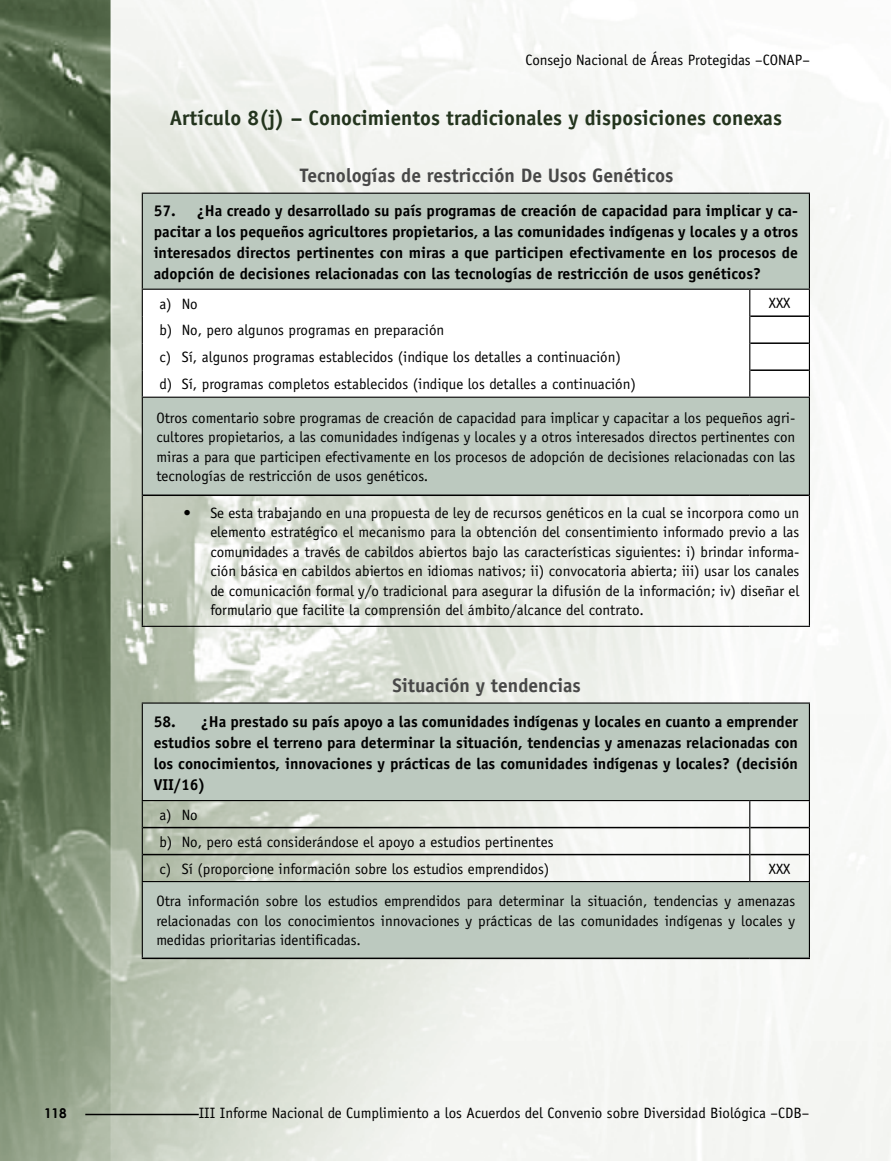
<style>
.page{position:relative;width:891px;height:1161px;background:#fff}
.page>*{position:absolute;margin:0;border:0;box-sizing:border-box;transform-origin:0 0}
.t1{font:700 21px "Officina Sans";color:#23341d}
.t2{font:700 19.5px "Officina Sans";color:#484848}
.t3{font:700 15.75px/21px "Officina Sans";color:#000;text-align:justify}
.t4{font:15px/19.5px "Officina Sans";color:#000}
.t5{font:700 13.5px "Century Gothic";color:#000}
</style>
<div class="page">
<img style="left:0;top:0;width:891px;height:1161px">
<hr style="left:85px;top:1114px;width:114px;height:1px;background:#000">
<div style="left:143px;top:194px;width:666px;height:301px;background:#bcc9bf"></div>
<svg style="left:143px;top:290px;width:666px;height:107px"></svg>
<hr style="left:142px;top:193px;width:608px;height:1px;background:#000">
<hr style="left:750px;top:193px;width:60px;height:1px;background:#000">
<hr style="left:142px;top:289px;width:608px;height:1px;background:#000">
<hr style="left:750px;top:289px;width:60px;height:1px;background:#000">
<hr style="left:750px;top:315px;width:59px;height:2px;background:#000">
<hr style="left:750px;top:342px;width:59px;height:2px;background:#000">
<hr style="left:750px;top:369px;width:59px;height:2px;background:#000">
<hr style="left:142px;top:397px;width:608px;height:1px;background:#000">
<hr style="left:750px;top:397px;width:60px;height:1px;background:#000">
<hr style="left:143px;top:495px;width:607px;height:1px;background:#000">
<hr style="left:750px;top:495px;width:59px;height:1px;background:#000">
<hr style="left:142px;top:626px;width:608px;height:1px;background:#000">
<hr style="left:750px;top:626px;width:60px;height:1px;background:#000">
<hr style="left:142px;top:194px;width:1px;height:95px;background:#000">
<svg style="left:142px;top:290px;width:1px;height:107px"></svg>
<hr style="left:142px;top:398px;width:1px;height:97px;background:#000">
<hr style="left:142px;top:495px;width:1px;height:131px;background:#000">
<hr style="left:809px;top:194px;width:1px;height:95px;background:#000">
<svg style="left:749px;top:290px;width:1px;height:107px"></svg>
<svg style="left:809px;top:290px;width:1px;height:107px"></svg>
<hr style="left:809px;top:398px;width:1px;height:97px;background:#000">
<hr style="left:809px;top:495px;width:1px;height:131px;background:#000">
<svg style="left:143px;top:704px;width:666px;height:254px;background:#c5cfc6"></svg>
<hr style="left:142px;top:703px;width:608px;height:1px;background:#000">
<hr style="left:750px;top:703px;width:60px;height:1px;background:#000">
<hr style="left:142px;top:800px;width:608px;height:1px;background:#000">
<hr style="left:750px;top:800px;width:60px;height:1px;background:#000">
<hr style="left:143px;top:827px;width:606px;height:1px;background:#000">
<hr style="left:750px;top:827px;width:59px;height:1px;background:#000">
<hr style="left:143px;top:854px;width:606px;height:1px;background:#000">
<hr style="left:750px;top:854px;width:59px;height:1px;background:#000">
<hr style="left:142px;top:881px;width:608px;height:1px;background:#000">
<hr style="left:750px;top:881px;width:60px;height:1px;background:#000">
<hr style="left:142px;top:958px;width:608px;height:1px;background:#000">
<hr style="left:750px;top:958px;width:60px;height:1px;background:#000">
<hr style="left:142px;top:704px;width:1px;height:96px;background:#000">
<svg style="left:142px;top:801px;width:1px;height:80px"></svg>
<hr style="left:142px;top:882px;width:1px;height:76px;background:#000">
<hr style="left:809px;top:704px;width:1px;height:96px;background:#000">
<svg style="left:749px;top:801px;width:1px;height:80px"></svg>
<svg style="left:809px;top:801px;width:1px;height:80px"></svg>
<hr style="left:809px;top:882px;width:1px;height:76px;background:#000">
<p class="t4" style="left:525px;top:50px;width:286px">Consejo Nacional de Áreas Protegidas –CONAP–</p>
<h1 class="t1" style="left:170px;top:104px;width:614px">Artículo 8(j) – Conocimientos tradicionales y disposiciones conexas</h1>
<h2 class="t2" style="left:300px;top:163px;width:375px">Tecnologías de restricción De Usos Genéticos</h2>
<p class="t3" style="left:154px;top:200px;width:646px">57. ¿Ha creado y desarrollado su país programas de creación de capacidad para implicar y ca&shy;pacitar a los pequeños agricultores propietarios, a las comunidades indígenas y locales y a otros interesados directos pertinentes con miras a que participen efectivamente en los procesos de adopción de decisiones relacionadas con las tecnologías de restricción de usos genéticos?</p>
<p class="t4" style="left:159px;top:294px;width:40px">a) No</p>
<p class="t4" style="left:769px;top:293px;width:23px">XXX</p>
<p class="t4" style="left:159px;top:317px;width:478px;line-height:26.8px">b) No, pero algunos programas en preparación<br>c) Sí, algunos programas establecidos (indique los detalles a continuación) d) Sí, programas completos establecidos (indique los detalles a continuación)</p>
<p class="t4" style="left:156px;top:408px;width:641px;text-align:justify">Otros comentario sobre programas de creación de capacidad para implicar y capacitar a los pequeños agri&shy;cultores propietarios, a las comunidades indígenas y locales y a otros interesados directos pertinentes con miras a para que participen efectivamente en los procesos de adopción de decisiones relacionadas con las tecnologías de restricción de usos genéticos.</p>
<p class="t4" style="left:210px;top:503px;width:591px;text-align:justify;text-indent:-27px">• Se esta trabajando en una propuesta de ley de recursos genéticos en la cual se incorpora como un elemento estratégico el mecanismo para la obtención del consentimiento informado previo a las comunidades a través de cabildos abiertos bajo las características siguientes: i) brindar informa&shy;ción básica en cabildos abiertos en idiomas nativos; ii) convocatoria abierta; iii) usar los canales de comunicación formal y/o tradicional para asegurar la difusión de la información; iv) diseñar el formulario que facilite la comprensión del ámbito/alcance del contrato.</p>
<h2 class="t2" style="left:392px;top:673px;width:190px">Situación y tendencias</h2>
<p class="t3" style="left:154px;top:710px;width:646px">58. ¿Ha prestado su país apoyo a las comunidades indígenas y locales en cuanto a emprender estudios sobre el terreno para determinar la situación, tendencias y amenazas relacionadas con los conocimientos, innovaciones y prácticas de las comunidades indígenas y locales? (decisión VII/16)</p>
<p class="t4" style="left:159px;top:801px;width:396px;line-height:27.2px">a) No<br>b) No, pero está considerándose el apoyo a estudios pertinentes c) Sí (proporcione información sobre los estudios emprendidos)</p>
<p class="t4" style="left:156px;top:853px;width:640px;line-height:32.2px;text-indent:612px">XXX<br>Otra información sobre los estudios emprendidos para determinar la situación, tendencias y amenazas</p>
<p class="t4" style="left:156px;top:911px;width:640px">relacionadas con los conocimientos innovaciones y prácticas de las comunidades indígenas y locales y medidas prioritarias identificadas.</p>
<p class="t5" style="left:44px;top:1105px;width:24px">118</p>
<p class="t4" style="left:199px;top:1103px;width:612px">III Informe Nacional de Cumplimiento a los Acuerdos del Convenio sobre Diversidad Biológica –CDB–</p>
</div>
